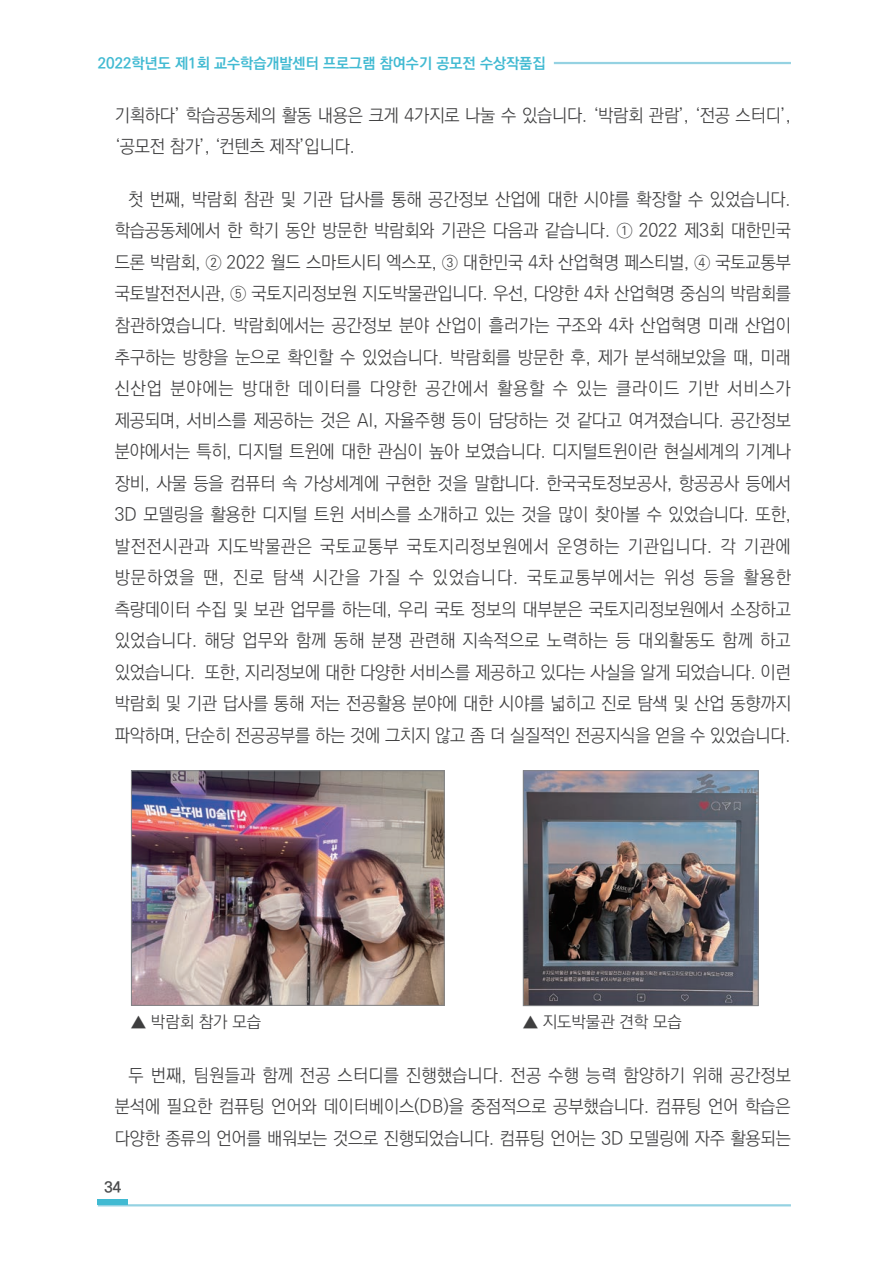
<style>
.page{position:relative;width:893px;height:1263px;background:#fff}
.page>*{position:absolute;margin:0;border:0;box-sizing:border-box;transform-origin:0 0}
.t1{font:300 18px/31.5px "Ko Pub World Dotum";letter-spacing:-.01em;color:#3e3e3f;text-align:justify}
.t2{font:300 16.5px "Ko Pub World Dotum";color:#3e3e3f}
.t3{font:700 15px "Ko Pub World Dotum";color:#41bad2}
.t4{font:700 15px "Ko Pub World Dotum";color:#4b4c4d}
</style>
<div class="page">
<hr style="left:554px;top:62px;width:237px;height:2px;background:#95d2e2">
<hr style="left:98px;top:1204px;width:693px;height:2px;background:#95d2e2">
<div style="left:98px;top:1199px;width:30px;height:5px;background:#41bad2"></div>
<img style="left:133px;top:772px;width:309px;height:231px">
<div style="left:131px;top:770px;width:313px;height:235px;border:1px solid #808285"></div>
<img style="left:525px;top:772px;width:231px;height:232px">
<div style="left:523px;top:770px;width:235px;height:236px;border:1px solid #808285"></div>
<p class="t3" style="left:98px;top:53px;width:449px">2022학년도 제1회 교수학습개발센터 프로그램 참여수기 공모전 수상작품집</p>
<p class="t1" style="left:115px;top:100px;width:678px">기획하다’ 학습공동체의 활동 내용은 크게 4가지로 나눌 수 있습니다. ‘박람회 관람’, ‘전공 스터디’, ‘공모전 참가’, ‘컨텐츠 제작’입니다.</p>
<p class="t1" style="left:115px;top:184px;width:678px;text-indent:13px">첫 번째, 박람회 참관 및 기관 답사를 통해 공간정보 산업에 대한 시야를 확장할 수 있었습니다. 학습공동체에서 한 학기 동안 방문한 박람회와 기관은 다음과 같습니다. ① 2022 제3회 대한민국 드론 박람회, ② 2022 월드 스마트시티 엑스포, ③ 대한민국 4차 산업혁명 페스티벌, ④ 국토교통부 국토발전전시관, ⑤ 국토지리정보원 지도박물관입니다. 우선, 다양한 4차 산업혁명 중심의 박람회를 참관하였습니다. 박람회에서는 공간정보 분야 산업이 흘러가는 구조와 4차 산업혁명 미래 산업이 추구하는 방향을 눈으로 확인할 수 있었습니다. 박람회를 방문한 후, 제가 분석해보았을 때, 미래 신산업 분야에는 방대한 데이터를 다양한 공간에서 활용할 수 있는 클라이드 기반 서비스가 제공되며, 서비스를 제공하는 것은 AI, 자율주행 등이 담당하는 것 같다고 여겨졌습니다. 공간정보 분야에서는 특히, 디지털 트윈에 대한 관심이 높아 보였습니다. 디지털트윈이란 현실세계의 기계나 장비, 사물 등을 컴퓨터 속 가상세계에 구현한 것을 말합니다. 한국국토정보공사, 항공공사 등에서 3D 모델링을 활용한 디지털 트윈 서비스를 소개하고 있는 것을 많이 찾아볼 수 있었습니다. 또한, 발전전시관과 지도박물관은 국토교통부 국토지리정보원에서 운영하는 기관입니다. 각 기관에 방문하였을 땐, 진로 탐색 시간을 가질 수 있었습니다. 국토교통부에서는 위성 등을 활용한 측량데이터 수집 및 보관 업무를 하는데, 우리 국토 정보의 대부분은 국토지리정보원에서 소장하고 있었습니다. 해당 업무와 함께 동해 분쟁 관련해 지속적으로 노력하는 등 대외활동도 함께 하고 있었습니다. 또한, 지리정보에 대한 다양한 서비스를 제공하고 있다는 사실을 알게 되었습니다. 이런 박람회 및 기관 답사를 통해 저는 전공활용 분야에 대한 시야를 넓히고 진로 탐색 및 산업 동향까지 파악하며, 단순히 전공공부를 하는 것에 그치지 않고 좀 더 실질적인 전공지식을 얻을 수 있었습니다.</p>
<p class="t2" style="left:131px;top:1010px;width:131px">▲ 박람회 참가 모습</p>
<p class="t2" style="left:523px;top:1010px;width:160px">▲ 지도박물관 견학 모습</p>
<p class="t1" style="left:115px;top:1060px;width:678px;text-indent:14px">두 번째, 팀원들과 함께 전공 스터디를 진행했습니다. 전공 수행 능력 함양하기 위해 공간정보 분석에 필요한 컴퓨팅 언어와 데이터베이스(DB)을 중점적으로 공부했습니다. 컴퓨팅 언어 학습은 다양한 종류의 언어를 배워보는 것으로 진행되었습니다. 컴퓨팅 언어는 3D 모델링에 자주 활용되는</p>
<p class="t4" style="left:104px;top:1176px;width:18px">34</p>
</div>
